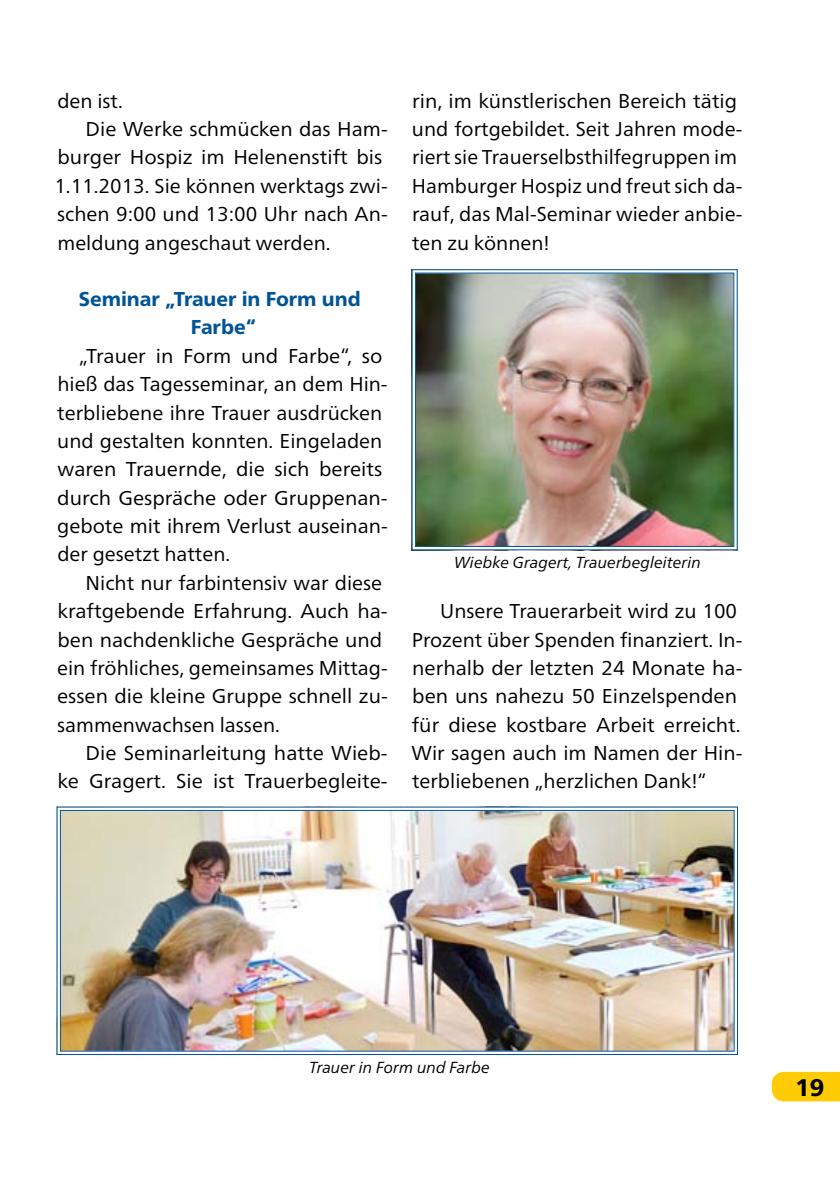
<style>
.page{position:relative;width:840px;height:1191px;background:#fff}
.page>*{position:absolute;margin:0;border:0;box-sizing:border-box;transform-origin:0 0}
.t1{font:800 24px "Frutiger Neue LT Pro";color:#000}
.t2{font:20px/28.4px "Frutiger Neue LT Pro";color:#000}
.t3{font:800 20px/28px "Frutiger Neue LT Pro";color:#005496;text-align:center}
.t4{font:italic 16px "Frutiger Neue LT Pro";color:#000}
</style>
<div class="page">
<svg style="left:771px;top:1071px;width:68px;height:30px;background:#ffce16"></svg>
<img style="left:411px;top:269px;width:326px;height:281px">
<div style="left:415px;top:273px;width:318px;height:274px;border:1px solid #005496"></div>
<img style="left:56px;top:806px;width:681px;height:249px">
<div style="left:60px;top:810px;width:674px;height:241px;border:1px solid #005496"></div>
<p class="t2" style="left:57px;top:86px;width:64px">den ist.</p>
<p class="t2" style="left:85px;top:115px;width:303px">Die Werke schmücken das Ham-</p>
<p class="t2" style="left:57px;top:143px;width:326px">burger Hospiz im Helenenstift bis</p>
<p class="t2" style="left:54px;top:171px;width:334px">1.11.2013. Sie können werktags zwi-</p>
<p class="t2" style="left:57px;top:200px;width:332px">schen 9:00 und 13:00 Uhr nach An-</p>
<p class="t2" style="left:57px;top:228px;width:272px">meldung angeschaut werden.</p>
<p class="t3" style="left:79px;top:285px;width:283px">Seminar „Trauer in Form und<br>Farbe“</p>
<p class="t2" style="left:57px;top:341px;width:332px;text-indent:22px">„Trauer in Form und Farbe“, so hieß das Tagesseminar, an dem Hin&shy;terbliebene ihre Trauer ausdrücken und gestalten konnten. Eingeladen waren Trauernde, die sich bereits durch Gespräche oder Gruppenan&shy;gebote mit ihrem Verlust auseinan&shy;der gesetzt hatten.</p>
<p class="t2" style="left:57px;top:568px;width:332px;text-indent:29px">Nicht nur farbintensiv war diese kraftgebende Erfahrung. Auch ha&shy;ben nachdenkliche Gespräche und ein fröhliches, gemeinsames Mittag&shy;essen die kleine Gruppe schnell zu&shy;sammenwachsen lassen.</p>
<p class="t2" style="left:57px;top:738px;width:332px;text-align:right">Die Seminarleitung hatte Wieb-<br>ke Gragert. Sie ist Trauerbegleite-</p>
<p class="t2" style="left:411px;top:86px;width:332px">rin, im künstlerischen Bereich tätig und fortgebildet. Seit Jahren mode&shy;riert sie Trauerselbsthilfegruppen im Hamburger Hospiz und freut sich da&shy;rauf, das Mal-Seminar wieder anbie&shy;ten zu können!</p>
<p class="t4" style="left:454px;top:553px;width:248px">Wiebke Gragert, Trauerbegleiterin</p>
<p class="t2" style="left:411px;top:597px;width:332px;text-indent:29px">Unsere Trauerarbeit wird zu 100<br>Prozent über Spenden finanziert. In&shy;nerhalb der letzten 24 Monate ha&shy;ben uns nahezu 50 Einzelspenden für diese kostbare Arbeit erreicht.<br>Wir sagen auch im Namen der Hin&shy;terbliebenen „herzlichen Dank!“</p>
<p class="t4" style="left:309px;top:1057px;width:182px">Trauer in Form und Farbe</p>
<p class="t1" style="left:795px;top:1073px;width:30px">19</p>
</div>
